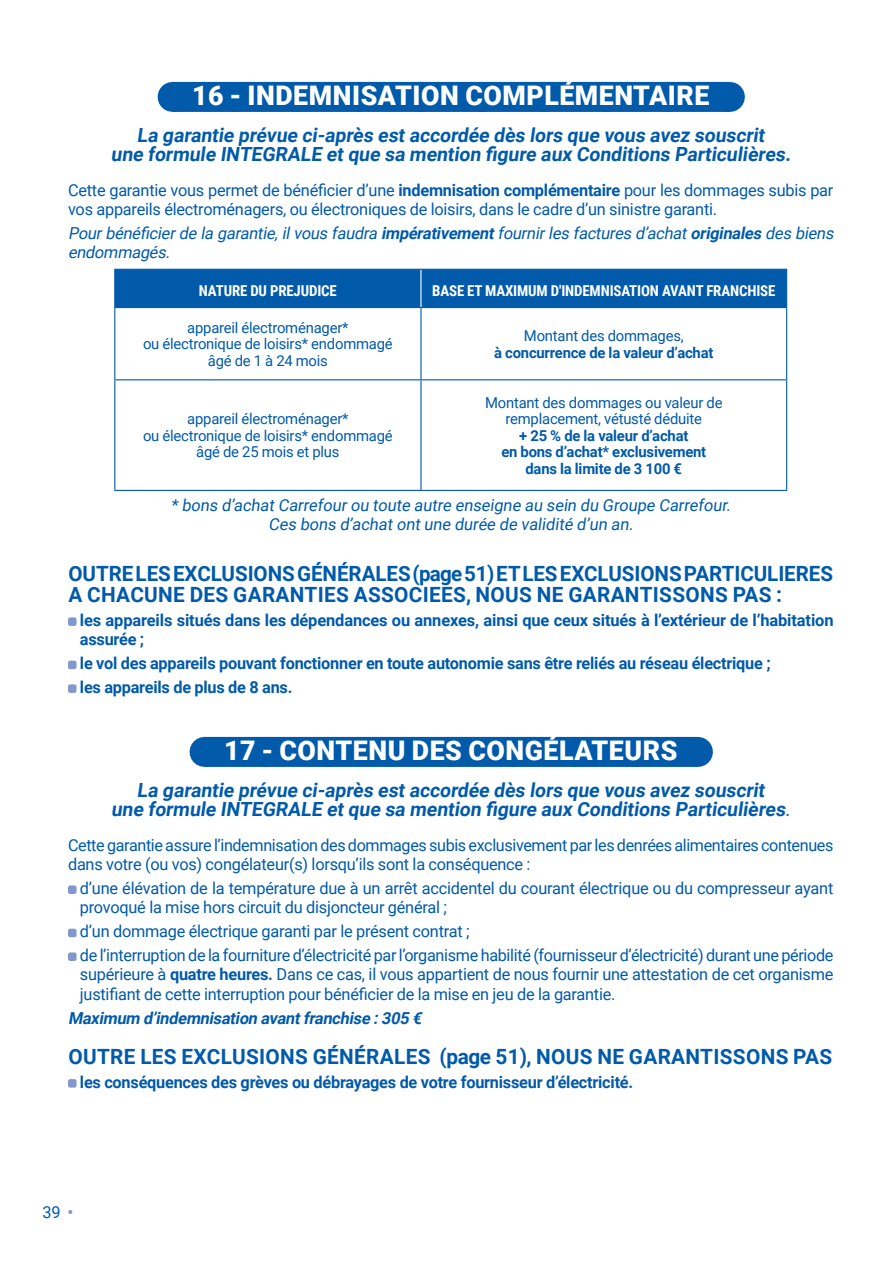
<style>
.page{position:relative;width:893px;height:1263px;background:#fff}
.page>*{position:absolute;margin:0;border:0;box-sizing:border-box;transform-origin:0 0}
.t1{font:900 27px "Roboto";letter-spacing:.02em;color:#fff}
.t2{font:700 21px/21px "Roboto";letter-spacing:.015em;color:#015aaa}
.t3{font:700 19.5px/19.5px "Roboto";color:#015aaa;text-align:center}
.t4{font:16.5px/19.5px "Roboto";letter-spacing:-.015em;color:#015aaa}
.t5{font:700 16.5px/19.5px "Roboto";letter-spacing:-.015em;color:#015aaa}
.t6{font:italic 16.5px/19.5px "Roboto";color:#015aaa}
.t7{font:italic 700 16.5px "Roboto";color:#015aaa}
.t8{font:15px/16.5px "Roboto";letter-spacing:-.015em;color:#015aaa;text-align:center}
.t9{font:700 15px/16.5px "Roboto";letter-spacing:-.015em;color:#015aaa;text-align:center}
.t10{font:700 15px "Roboto Condensed";letter-spacing:-.01em;color:#fff}
.s1{font-weight:700}
.s2{font-weight:400}
.s3{font-weight:700;color:#8197cd}
</style>
<div class="page">
<div style="left:173px;top:82px;width:556px;height:30px;background:#015aaa"></div>
<svg style="left:238px;top:111px;width:460px;height:1px"></svg>
<hr style="left:729px;top:82px;width:1px;height:30px;background:#015aaa">
<div style="left:205px;top:737px;width:492px;height:30px;background:#015aaa"></div>
<svg style="left:270px;top:766px;width:396px;height:1px"></svg>
<hr style="left:697px;top:737px;width:1px;height:30px;background:#015aaa">
<div style="left:115px;top:270px;width:671px;height:37px;background:#015aaa"></div>
<hr style="left:420px;top:270px;width:2px;height:37px;background:#fff">
<hr style="left:114px;top:270px;width:1px;height:37px;background:#015aaa">
<hr style="left:114px;top:269px;width:307px;height:1px;background:#015aaa">
<hr style="left:421px;top:269px;width:366px;height:1px;background:#015aaa">
<hr style="left:786px;top:270px;width:1px;height:37px;background:#015aaa">
<hr style="left:114px;top:308px;width:1px;height:71px;background:#015aaa">
<hr style="left:114px;top:307px;width:307px;height:1px;background:#015aaa">
<hr style="left:420px;top:308px;width:2px;height:71px;background:#015aaa">
<hr style="left:421px;top:307px;width:366px;height:1px;background:#015aaa">
<hr style="left:786px;top:308px;width:1px;height:71px;background:#015aaa">
<hr style="left:114px;top:380px;width:1px;height:110px;background:#015aaa">
<hr style="left:114px;top:379px;width:307px;height:1px;background:#015aaa">
<hr style="left:114px;top:490px;width:307px;height:1px;background:#015aaa">
<hr style="left:420px;top:380px;width:2px;height:110px;background:#015aaa">
<hr style="left:421px;top:379px;width:366px;height:1px;background:#015aaa">
<hr style="left:786px;top:380px;width:1px;height:110px;background:#015aaa">
<hr style="left:421px;top:490px;width:366px;height:1px;background:#015aaa">
<div style="left:68px;top:617px;width:9px;height:9px;background:#8197cd;border-radius:2px"></div>
<div style="left:68px;top:661px;width:9px;height:8px;background:#8197cd;border-radius:2px"></div>
<div style="left:68px;top:684px;width:9px;height:9px;background:#8197cd;border-radius:2px"></div>
<div style="left:68px;top:885px;width:9px;height:9px;background:#8197cd;border-radius:2px"></div>
<div style="left:68px;top:929px;width:9px;height:8px;background:#8197cd;border-radius:2px"></div>
<div style="left:68px;top:952px;width:9px;height:9px;background:#8197cd;border-radius:2px"></div>
<div style="left:68px;top:1079px;width:9px;height:8px;background:#8197cd;border-radius:2px"></div>
<h1 class="t1" style="left:192px;top:77px;width:519px">16 - INDEMNISATION COMPLÉMENTAIRE</h1>
<p class="t3" style="left:111px;top:124px;width:685px">La garantie prévue ci-après estaccordée dès lors que vous avez souscrit<br>une formule INTEGRALE etque sa mention figure aux Conditions Particulières.</p>
<p class="t4" style="left:68px;top:179px;width:767px">Cette garantie vous permet de bénéficier d’une <span class="s1">indemnisation complémentaire</span> pour les dommages subis par vos appareils électroménagers, ou électroniques de loisirs, dans le cadre d’un sinistre garanti.</p>
<p class="t6" style="left:68px;top:223px;width:771px">Pourbénéficierde la garantie,ilvous faudra <span class="s1">impérativement</span>fournirles factures d’achat<span class="s1">originales</span> des biens endommagés.</p>
<p class="t10" style="left:199px;top:280px;width:139px">NATURE DU PREJUDICE</p>
<p class="t10" style="left:432px;top:280px;width:345px">BASE ET MAXIMUM D'INDEMNISATION AVANT FRANCHISE</p>
<p class="t8" style="left:143px;top:319px;width:251px">appareil électroménager*<br>ou électronique de loisirs* endommagé âgé de 1 à 24 mois</p>
<p class="t8" style="left:524px;top:327px;width:161px">Montant des dommages,</p>
<p class="t9" style="left:494px;top:343px;width:221px">à concurrence de la valeur d’achat</p>
<p class="t8" style="left:485px;top:394px;width:239px">Montant des dommages ou valeur de remplacement, vétusté déduite</p>
<p class="t9" style="left:501px;top:427px;width:206px">+ 25 % de la valeur d’achat<br>en bons d’achat* exclusivement dans la limite de 3 100 €</p>
<p class="t4" style="left:171px;top:495px;width:564px;text-align:center">* bons d’achatCarrefourou toute autre enseigne au sein du Groupe Carrefour.<br>Ces bons d’achatontune durée de validité d’un an.</p>
<p class="t2" style="left:68px;top:562px;width:766px">OUTRE LES EXCLUSIONS GÉNÉRALES (page 51) ET LES EXCLUSIONS PARTICULIERES<br>A CHACUNE DES GARANTIES ASSOCIEES, NOUS NE GARANTISSONS PAS :</p>
<p class="t5" style="left:80px;top:610px;width:755px">les appareils situés dans les dépendances ou annexes, ainsi que ceux situés à l’extérieur de l’habitation assurée ;</p>
<p class="t5" style="left:80px;top:651px;width:692px;line-height:23.7px">le vol des appareils pouvant fonctionner en toute autonomie sans être reliés au réseau électrique ; les appareils de plus de 8 ans.</p>
<h1 class="t1" style="left:224px;top:732px;width:455px">17 - CONTENU DES CONGÉLATEURS</h1>
<p class="t3" style="left:111px;top:779px;width:684px">La garantie prévue ci-après estaccordée dès lors que vous avez souscrit<br>une formule INTEGRALE etque sa mention figure aux Conditions Particulières<span class="s2">.</span></p>
<p class="t4" style="left:68px;top:834px;width:767px">Cette garantie assure l’indemnisation des dommages subis exclusivement par les denrées alimentaires contenues dans votre (ou vos) congélateur(s) lorsqu’ils sont la conséquence :</p>
<p class="t4" style="left:80px;top:878px;width:755px">d’une élévation de la température due à un arrêt accidentel du courant électrique ou du compresseur ayant provoqué la mise hors circuit du disjoncteur général ;</p>
<p class="t4" style="left:80px;top:919px;width:755px;line-height:23.7px">d’un dommage électrique garanti par le présent contrat ;<br>de l’interruption de la fourniture d’électricité par l’organisme habilité (fournisseur d’électricité) durant une période</p>
<p class="t4" style="left:80px;top:964px;width:755px">supérieure à <span class="s1">quatre heures.</span> Dans ce cas, il vous appartient de nous fournir une attestation de cet organisme justifiant de cette interruption pour bénéficier de la mise en jeu de la garantie.</p>
<p class="t7" style="left:68px;top:1006px;width:359px">Maximum d’indemnisation avantfranchise :305 €</p>
<p class="t2" style="left:68px;top:1045px;width:765px">OUTRE LES EXCLUSIONS GÉNÉRALES (page 51), NOUS NE GARANTISSONS PAS</p>
<p class="t5" style="left:80px;top:1071px;width:555px">les conséquences des grèves ou débrayages de votre fournisseur d’électricité.</p>
<p class="t8" style="left:143px;top:410px;width:251px">appareil électroménager*<br>ou électronique de loisirs* endommagé âgé de 25 mois et plus</p>
<p class="t4" style="left:43px;top:1202px;width:32px">39 <span class="s3">•</span></p>
</div>
